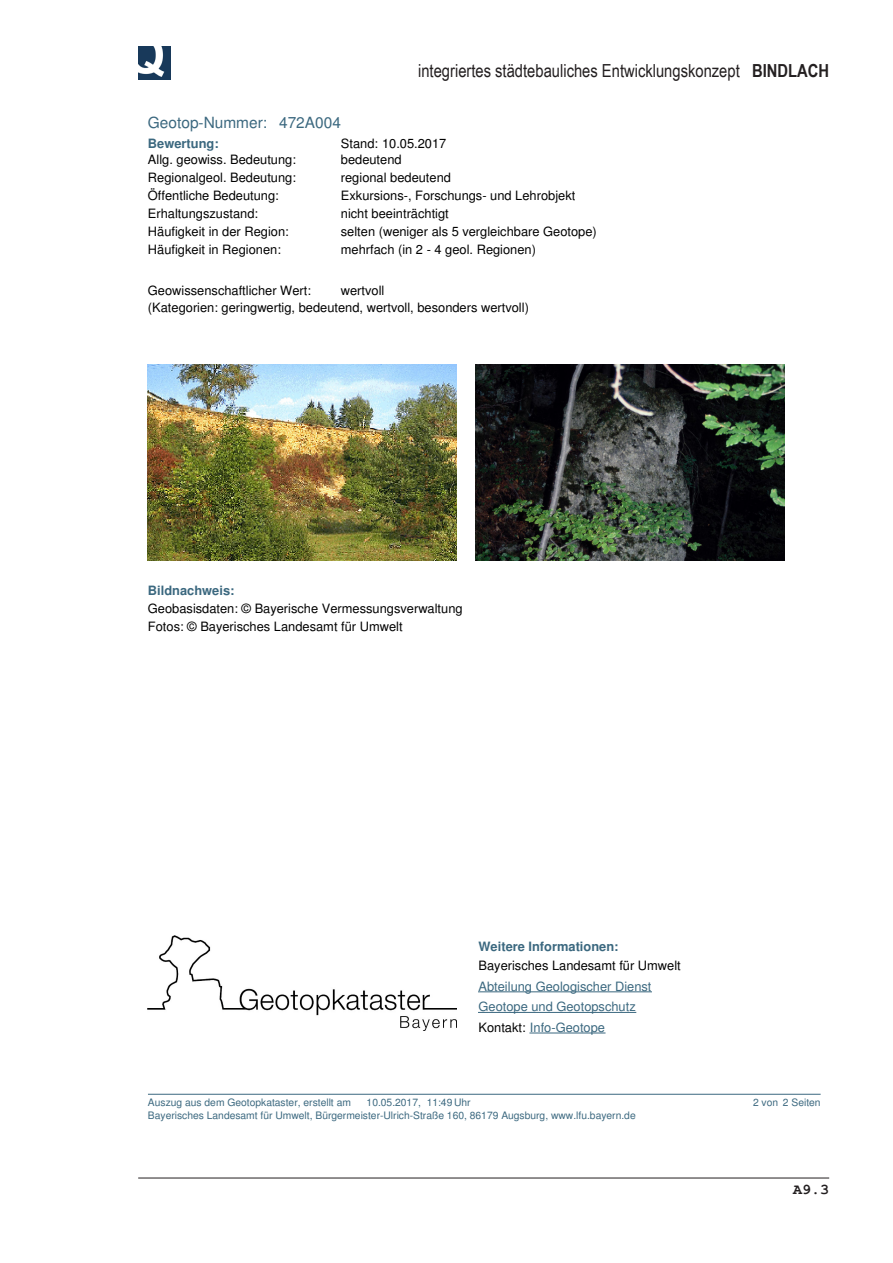
<style>
.page{position:relative;width:893px;height:1263px;background:#fff}
.page>*{position:absolute;margin:0;border:0;box-sizing:border-box;transform-origin:0 0}
.t1{font:18px "Arial Narrow";color:#231f20}
.t2{font:15.45px "Helvetica";color:#3b687f}
.t3{font:700 15px "Courier New";color:#231f20}
.t4{font:12.9px/18px "Helvetica";color:#000}
.t5{font:12.9px/20.5px "Helvetica";color:#3b687f}
.t6{font:700 12.9px "Helvetica";color:#3b687f}
.t7{font:10.35px "Helvetica";color:#3b687f}
.s1{font-weight:700}
.s2{font-weight:700;color:#3b687f}
.s3{color:#000}
</style>
<div class="page">
<img style="left:138px;top:47px;width:33px;height:32px">
<hr style="left:138px;top:1178px;width:691px;height:1px;background:#231f20">
<img style="left:148px;top:364px;width:309px;height:196px">
<img style="left:476px;top:364px;width:309px;height:196px">
<img style="left:148px;top:935px;width:309px;height:96px">
<hr style="left:478px;top:991px;width:173px;height:1px;background:#3b687f">
<hr style="left:478px;top:1012px;width:158px;height:1px;background:#3b687f">
<hr style="left:530px;top:1033px;width:75px;height:1px;background:#3b687f">
<hr style="left:148px;top:1094px;width:673px;height:1px;background:#3b687f">
<h1 class="t1" style="left:418px;top:57px;width:413px">integriertes städtebauliches Entwicklungskonzept <span class="s1">BINDLACH</span></h1>
<p class="t2" style="left:148px;top:117px;width:194px">Geotop-Nummer: 472A004</p>
<p class="t6" style="left:148px;top:139px;width:72px">Bewertung:</p>
<p class="t4" style="left:341px;top:136px;width:107px">Stand: 10.05.2017</p>
<p class="t4" style="left:148px;top:152px;width:149px">Allg. geowiss. Bedeutung:</p>
<p class="t4" style="left:341px;top:152px;width:62px">bedeutend</p>
<p class="t4" style="left:148px;top:170px;width:149px">Regionalgeol. Bedeutung:</p>
<p class="t4" style="left:341px;top:170px;width:112px">regional bedeutend</p>
<p class="t4" style="left:148px;top:188px;width:132px">Öffentliche Bedeutung:</p>
<p class="t4" style="left:341px;top:188px;width:236px">Exkursions-, Forschungs- und Lehrobjekt</p>
<p class="t4" style="left:148px;top:206px;width:112px">Erhaltungszustand:</p>
<p class="t4" style="left:341px;top:206px;width:109px">nicht beeinträchtigt</p>
<p class="t4" style="left:148px;top:224px;width:142px">Häufigkeit in der Region:</p>
<p class="t4" style="left:341px;top:224px;width:257px">selten (weniger als 5 vergleichbare Geotope)</p>
<p class="t4" style="left:148px;top:242px;width:134px">Häufigkeit in Regionen:</p>
<p class="t4" style="left:341px;top:242px;width:197px">mehrfach (in 2 - 4 geol. Regionen)</p>
<p class="t4" style="left:148px;top:283px;width:164px">Geowissenschaftlicher Wert:</p>
<p class="t4" style="left:148px;top:283px;width:382px;line-height:17.4px;text-indent:193px">wertvoll<br>(Kategorien: geringwertig, bedeutend, wertvoll, besonders wertvoll)</p>
<p class="t4" style="left:148px;top:583px;width:316px"><span class="s2">Bildnachweis:<br></span>Geobasisdaten: © Bayerische Vermessungsverwaltung<br>Fotos: © Bayerisches Landesamt für Umwelt</p>
<p class="t4" style="left:478px;top:938px;width:204px;line-height:19.4px"><span class="s2">Weitere Informationen:<br></span>Bayerisches Landesamt für Umwelt</p>
<p class="t5" style="left:478px;top:977px;width:174px">Abteilung Geologischer Dienst<br>Geotope und Geotopschutz<br><span class="s3">Kontakt:</span> Info-Geotope</p>
<p class="t7" style="left:148px;top:1098px;width:205px">Auszug aus dem Geotopkataster, erstellt am</p>
<p class="t7" style="left:367px;top:1098px;width:106px">10.05.2017, 11:49 Uhr</p>
<p class="t7" style="left:753px;top:1098px;width:69px">2 von 2 Seiten</p>
<p class="t7" style="left:148px;top:1111px;width:489px">Bayerisches Landesamt für Umwelt, Bürgermeister-Ulrich-Straße 160, 86179 Augsburg, www.lfu.bayern.de</p>
<p class="t3" style="left:793px;top:1180px;width:37px">A9.3</p>
</div>
